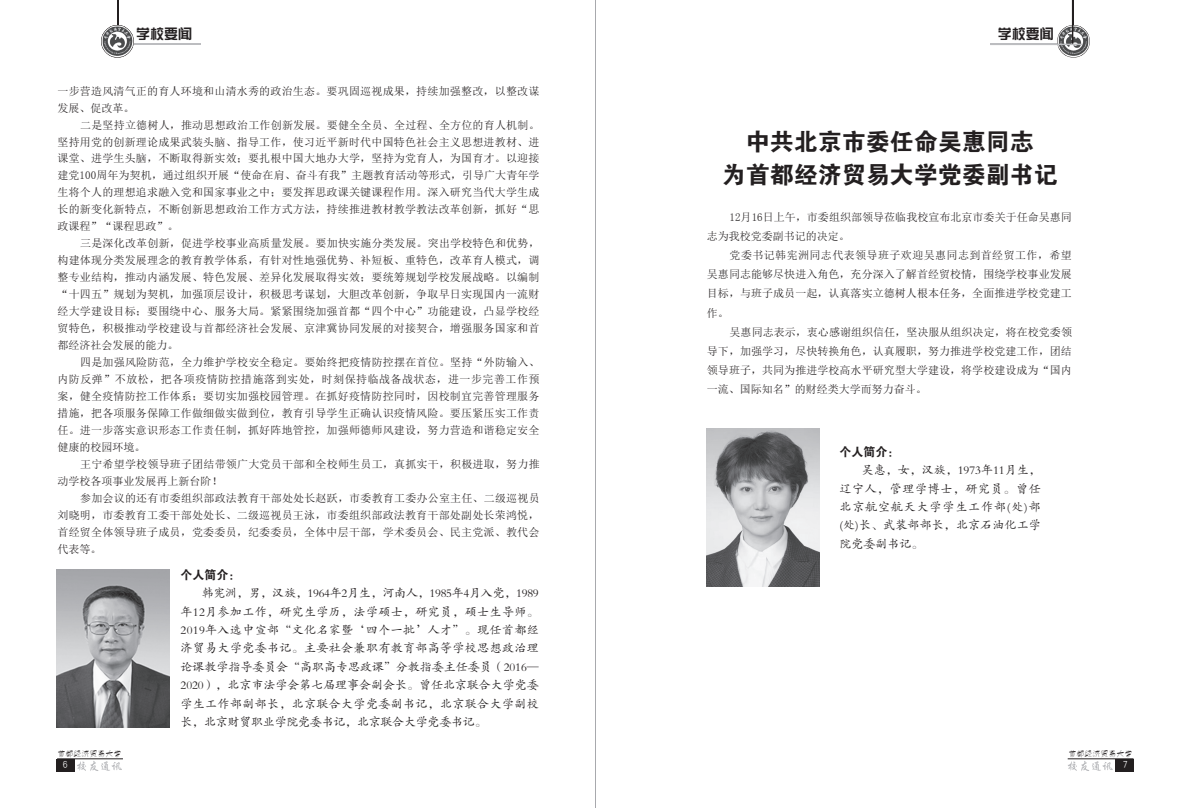
<style>
.page{position:relative;width:1191px;height:808px;background:#fff}
.page>*{position:absolute;margin:0;border:0;box-sizing:border-box;transform-origin:0 0}
.t1{font:24px/33px "FZDHTJW GB1 0";color:#231f20;text-align:center}
.t2{font:14px "H Yk 1 gj";color:#231f20}
.t3{font:12px/18.4px "FZKTJW GB1 0";letter-spacing:.03em;color:#231f20;text-align:justify}
.t4{font:12px "FZDHTJW GB1 0";color:#231f20}
.t5{font:11px/17px "Sim Sun";letter-spacing:.02em;color:#231f20;text-align:justify}
.t6{font:10px "H Yg 2 gj";color:#fff}
.t7{font:8px "H Yg 4 gj";color:#231f20}
</style>
<div class="page">
<hr style="left:1067px;top:758px;width:66px;height:1px;background:#231f20">
<div style="left:1115px;top:758px;width:19px;height:13px;background:#231f20"></div>
<hr style="left:57px;top:758px;width:66px;height:1px;background:#231f20">
<div style="left:56px;top:758px;width:19px;height:13px;background:#231f20"></div>
<svg style="left:1057px;top:25px;width:32px;height:33px"></svg>
<img style="left:1058px;top:26px;width:30px;height:30px">
<svg style="left:77px;top:761px;width:45px;height:10px"></svg>
<svg style="left:1068px;top:761px;width:44px;height:10px"></svg>
<hr style="left:595px;top:0;width:1px;height:808px;background:#a8a9ad">
<hr style="left:118px;top:0;width:1px;height:44px;background:#231f20">
<hr style="left:115px;top:44px;width:86px;height:1px;background:#bcbdc0">
<svg style="left:101px;top:25px;width:33px;height:33px"></svg>
<hr style="left:1072px;top:0;width:1px;height:44px;background:#231f20">
<hr style="left:990px;top:44px;width:91px;height:1px;background:#bcbdc0">
<img style="left:57px;top:569px;width:112px;height:159px">
<img style="left:707px;top:428px;width:112px;height:158px">
<p class="t2" style="left:136px;top:27px;width:57px">学校要闻</p>
<p class="t2" style="left:998px;top:27px;width:58px">学校要闻</p>
<p class="t5" style="left:57px;top:82px;width:483px">一步营造风清气正的育人环境和山清水秀的政治生态。要巩固巡视成果，持续加强整改，以整改谋发展、促改革。</p>
<p class="t5" style="left:57px;top:116px;width:484px;text-indent:23px">二是坚持立德树人，推动思想政治工作创新发展。要健全全员、全过程、全方位的育人机制。坚持用党的创新理论成果武装头脑、指导工作，使习近平新时代中国特色社会主义思想进教材、进课堂、进学生头脑，不断取得新实效；要扎根中国大地办大学，坚持为党育人，为国育才。以迎接建党100周年为契机，通过组织开展“使命在肩、奋斗有我”主题教育活动等形式，引导广大青年学生将个人的理想追求融入党和国家事业之中；要发挥思政课关键课程作用。深入研究当代大学生成长的新变化新特点，不断创新思想政治工作方式方法，持续推进教材教学教法改革创新，抓好“思政课程”“课程思政”。</p>
<p class="t5" style="left:57px;top:235px;width:484px;text-indent:23px">三是深化改革创新，促进学校事业高质量发展。要加快实施分类发展。突出学校特色和优势，构建体现分类发展理念的教育教学体系，有针对性地强优势、补短板、重特色，改革育人模式，调整专业结构，推动内涵发展、特色发展、差异化发展取得实效；要统筹规划学校发展战略。以编制“十四五”规划为契机，加强顶层设计，积极思考谋划，大胆改革创新，争取早日实现国内一流财经大学建设目标；要围绕中心、服务大局。紧紧围绕加强首都“四个中心”功能建设，凸显学校经贸特色，积极推动学校建设与首都经济社会发展、京津冀协同发展的对接契合，增强服务国家和首都经济社会发展的能力。</p>
<p class="t5" style="left:57px;top:354px;width:484px;text-indent:23px">四是加强风险防范，全力维护学校安全稳定。要始终把疫情防控摆在首位。坚持“外防输入、内防反弹”不放松，把各项疫情防控措施落到实处，时刻保持临战备战状态，进一步完善工作预案，健全疫情防控工作体系；要切实加强校园管理。在抓好疫情防控同时，因校制宜完善管理服务措施，把各项服务保障工作做细做实做到位，教育引导学生正确认识疫情风险。要压紧压实工作责任。进一步落实意识形态工作责任制，抓好阵地管控，加强师德师风建设，努力营造和谐稳定安全健康的校园环境。</p>
<p class="t5" style="left:57px;top:456px;width:484px;text-indent:23px">王宁希望学校领导班子团结带领广大党员干部和全校师生员工，真抓实干，积极进取，努力推动学校各项事业发展再上新台阶！</p>
<p class="t5" style="left:57px;top:490px;width:484px;text-indent:23px">参加会议的还有市委组织部政法教育干部处处长赵跃，市委教育工委办公室主任、二级巡视员刘晓明，市委教育工委干部处处长、二级巡视员王泳，市委组织部政法教育干部处副处长荣鸿悦，首经贸全体领导班子成员，党委委员，纪委委员，全体中层干部，学术委员会、民主党派、教代会代表等。</p>
<p class="t4" style="left:180px;top:568px;width:61px">个人简介：</p>
<p class="t3" style="left:180px;top:584px;width:360px;text-indent:21px">韩宪洲，男，汉族，1964年2月生，河南人，1985年4月入党，1989年12月参加工作，研究生学历，法学硕士，研究员，硕士生导师。2019年入选中宣部“文化名家暨‘四个一批’人才”。现任首都经济贸易大学党委书记。主要社会兼职有教育部高等学校思想政治理论课教学指导委员会“高职高专思政课”分教指委主任委员（2016— 2020），北京市法学会第七届理事会副会长。曾任北京联合大学党委学生工作部副部长，北京联合大学党委副书记，北京联合大学副校长，北京财贸职业学院党委书记，北京联合大学党委书记。</p>
<p class="t7" style="left:57px;top:750px;width:66px">首都经济贸易大学</p>
<p class="t6" style="left:63px;top:759px;width:6px">6</p>
<h1 class="t1" style="left:721px;top:126px;width:337px">中共北京市委任命吴惠同志<br>为首都经济贸易大学党委副书记</h1>
<p class="t5" style="left:707px;top:207px;width:366px;line-height:19.2px;text-indent:23px">12月16日上午，市委组织部领导莅临我校宣布北京市委关于任命吴惠同志为我校党委副书记的决定。</p>
<p class="t5" style="left:707px;top:245px;width:366px;line-height:19.2px;text-indent:23px">党委书记韩宪洲同志代表领导班子欢迎吴惠同志到首经贸工作，希望吴惠同志能够尽快进入角色，充分深入了解首经贸校情，围绕学校事业发展目标，与班子成员一起，认真落实立德树人根本任务，全面推进学校党建工作。</p>
<p class="t5" style="left:707px;top:322px;width:367px;line-height:19.2px;text-indent:23px">吴惠同志表示，衷心感谢组织信任，坚决服从组织决定，将在校党委领导下，加强学习，尽快转换角色，认真履职，努力推进学校党建工作，团结领导班子，共同为推进学校高水平研究型大学建设，将学校建设成为“国内一流、国际知名”的财经类大学而努力奋斗。</p>
<p class="t4" style="left:839px;top:445px;width:61px">个人简介：</p>
<p class="t3" style="left:839px;top:461px;width:203px;text-indent:22px">吴惠，女，汉族，1973年11月生，辽宁人，管理学博士，研究员。曾任北京航空航天大学学生工作部(处)部(处)长、武装部部长，北京石油化工学院党委副书记。</p>
<p class="t7" style="left:1068px;top:750px;width:65px">首都经济贸易大学</p>
<p class="t6" style="left:1122px;top:759px;width:6px">7</p>
</div>
